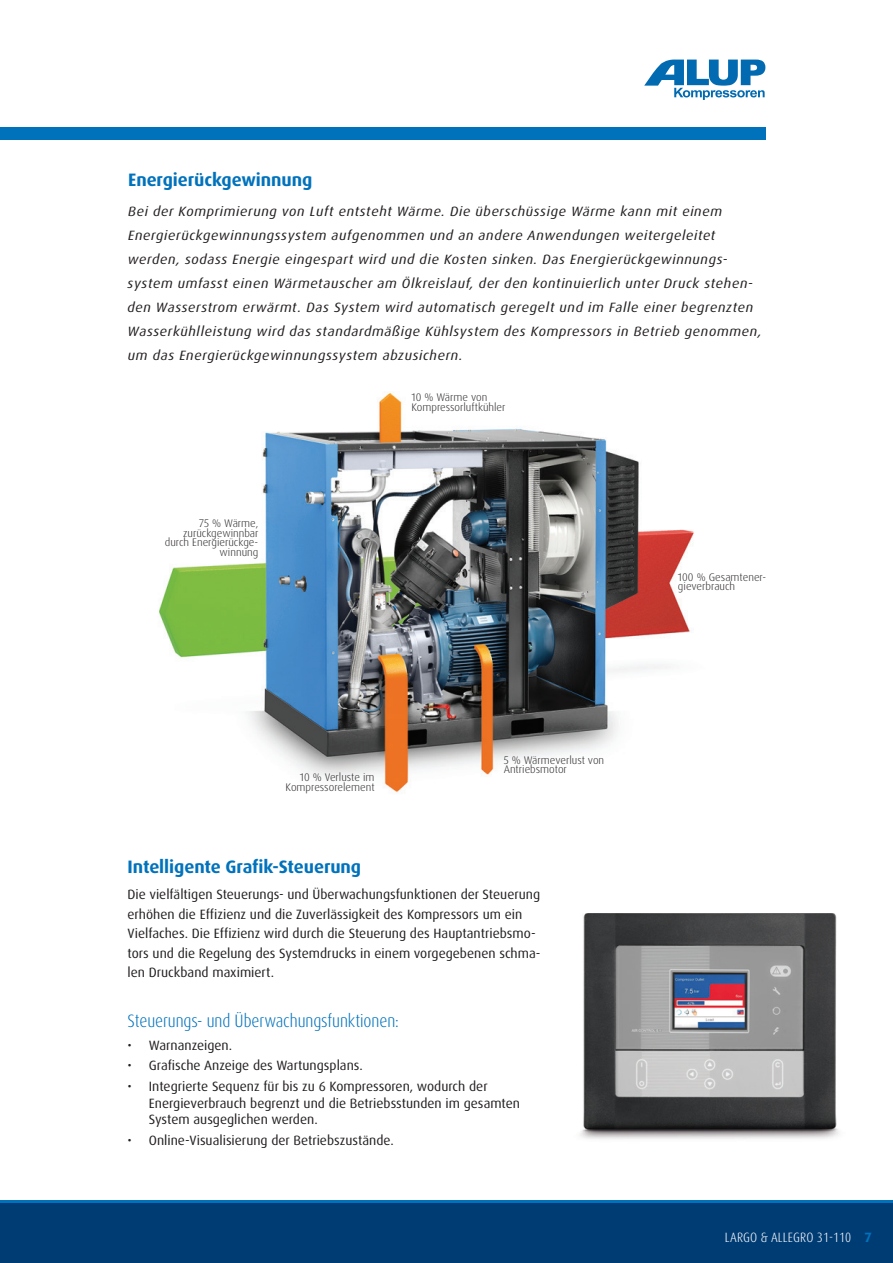
<style>
.page{position:relative;width:893px;height:1263px;background:#fff}
.page>*{position:absolute;margin:0;border:0;box-sizing:border-box;transform-origin:0 0}
.t1{font:700 18px "Dax Pro";letter-spacing:-.005em;color:#0072bc}
.t2{font:300 condensed 18px "Dax Pro";letter-spacing:-.005em;color:#0072bc}
.t3{font:italic 13.5px/24px "Dax Pro";letter-spacing:.04em;color:#231f20;scale:1.05 1}
.t4{font:13.5px/19.5px "Dax Pro";color:#231f20}
.t5{font:300 condensed 13.5px "Dax Pro";letter-spacing:.01em;color:#fff}
.t6{font:300 10.95px/9.4px "Dax Pro";color:#231f20}
.s1{font-weight:700;font-stretch:normal;color:#0072bc}
</style>
<div class="page">
<div style="left:0;top:1202px;width:893px;height:61px;background:#003c74"></div>
<hr style="left:0;top:1200px;width:893px;height:3px;background:#0072bc">
<div style="left:0;top:128px;width:765px;height:12px;background:#0072bc"></div>
<img style="left:159px;top:393px;width:535px;height:399px">
<img style="left:580px;top:913px;width:259px;height:226px">
<svg style="left:644px;top:60px;width:121px;height:40px"></svg>
<h1 class="t1" style="left:128px;top:168px;width:186px">Energierückgewinnung</h1>
<p class="t3" style="left:128px;top:199px;width:605px">Bei der Komprimierung von Luft entsteht Wärme. Die überschüssige Wärme kann mit einem Energierückgewinnungssystem aufgenommen und an andere Anwendungen weitergeleitet werden, sodass Energie eingespart wird und die Kosten sinken. Das Energierückgewinnungs&shy;system umfasst einen Wärmetauscher am Ölkreislauf, der den kontinuierlich unter Druck stehen&shy;den Wasserstrom erwärmt. Das System wird automatisch geregelt und im Falle einer begrenzten Wasserkühlleistung wird das standardmäßige Kühlsystem des Kompressors in Betrieb genommen, um das Energierückgewinnungssystem abzusichern.</p>
<p class="t6" style="left:165px;top:519px;width:95px;text-align:right">75 % Wärme, zurückgewinnbar durch Energierückge&shy;winnung</p>
<p class="t6" style="left:411px;top:393px;width:96px">10 % Wärme von<br>Kompressorluftkühler</p>
<p class="t6" style="left:286px;top:773px;width:90px;text-align:right">10 % Verluste im<br>Kompressorelement</p>
<p class="t6" style="left:504px;top:755px;width:102px">5 % Wärmeverlust von<br>Antriebsmotor</p>
<h1 class="t1" style="left:128px;top:855px;width:235px">Intelligente Grafik-Steuerung</h1>
<p class="t4" style="left:128px;top:885px;width:414px">Die vielfältigen Steuerungs- und Überwachungsfunktionen der Steuerung erhöhen die Effizienz und die Zuverlässigkeit des Kompressors um ein Vielfaches. Die Effizienz wird durch die Steuerung des Hauptantriebsmo&shy;tors und die Regelung des Systemdrucks in einem vorgegebenen schma&shy;len Druckband maximiert.</p>
<h1 class="t2" style="left:128px;top:1009px;width:273px">Steuerungs- und Überwachungsfunktionen:</h1>
<p class="t4" style="left:128px;top:1035px;width:106px">• Warnanzeigen.</p>
<p class="t4" style="left:128px;top:1056px;width:237px">• Grafische Anzeige des Wartungsplans.</p>
<p class="t4" style="left:149px;top:1078px;width:373px;line-height:16.5px;text-indent:-21px">• Integrierte Sequenz für bis zu 6 Kompressoren, wodurch der<br>Energieverbrauch begrenzt und die Betriebsstunden im gesamten<br>System ausgeglichen werden.</p>
<p class="t4" style="left:128px;top:1130px;width:268px">• Online-Visualisierung der Betriebszustände.</p>
<p class="t6" style="left:678px;top:572px;width:90px">100 % Gesamtener&shy;gieverbrauch</p>
<p class="t5" style="left:725px;top:1228px;width:148px">LARGO &amp; ALLEGRO 31-110 <span class="s1">7</span></p>
</div>
